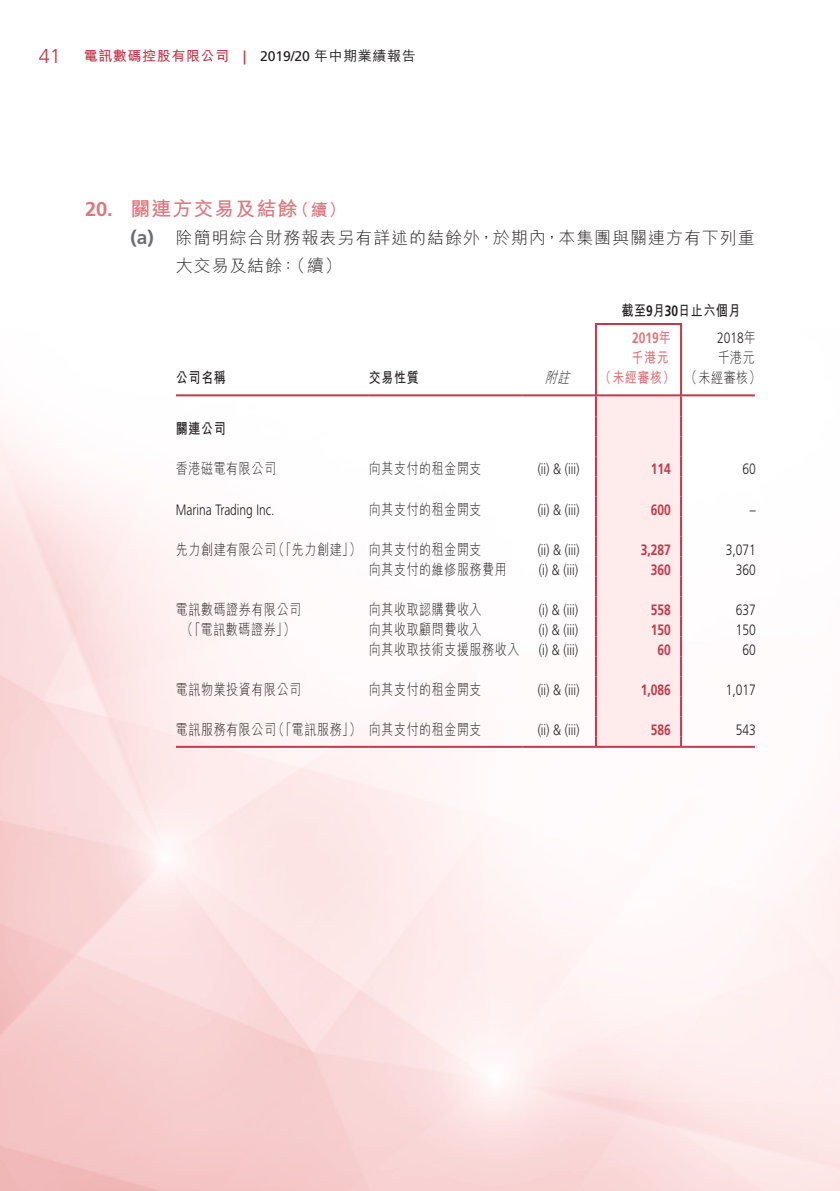
<style>
.page{position:relative;width:840px;height:1191px;background:#fff}
.page>*{position:absolute;margin:0;border:0;box-sizing:border-box;transform-origin:0 0}
.Heading_3{font:700 20px "M Hei HK";letter-spacing:.05em;color:#da787d}
.Heading_3-2{font:700 20px "Frutiger LT Std";color:#da787d}
.t1{font:300 20px "Frutiger LT Std";color:#bf3a4a}
.Heading_4{font:700 19px "Frutiger LT Std";color:#6c6d70}
.Heading_4-2{font:300 17px "M Hei HK";letter-spacing:.055em;color:#231f20}
.Heading_3-3{font:700 17px "M Hei HK";color:#da787d}
.Body_Text{font:300 15px/20px "M Hei HK";letter-spacing:.05em;color:#231f20;text-align:center;scale:.8 1}
.Body_Text-2{font:300 15px "Frutiger LT Std";color:#231f20;scale:.8 1}
.Body_Text-3{font:700 15px "Frutiger LT Std";color:#bf3a4a;scale:.8 1}
.Body_Text-4{font:700 15px "M Hei HK";letter-spacing:.05em;color:#231f20;scale:.8 1}
.Body_Text-5{font:700 15px "M Hei HK";letter-spacing:.05em;color:#da787d;scale:.8 1}
.Body_Text-6{font:700 15px "Frutiger LT Std";color:#da787d;scale:.8 1}
.Body_Text-7{font:italic 300 15px "M Hei HK";color:#231f20;scale:.8 1}
.t2{font:14px "Frutiger LT Std";letter-spacing:-.005em;color:#231f20}
.t3{font:700 14px "M Hei HK";letter-spacing:.045em;color:#bf3a4a}
.t4{font:700 14px "Frutiger LT Std";color:#bf3a4a}
.s1{font-family:"M Hei HK";font-weight:500}
.s2{font-family:"Frutiger LT Std"}
.s3{font-family:"M Hei HK"}
</style>
<div class="page">
<img style="left:0;top:323px;width:839px;height:868px">
<hr style="left:594px;top:325px;width:2px;height:20px;background:#bf3a4a">
<hr style="left:679px;top:325px;width:2px;height:20px;background:#bf3a4a">
<hr style="left:594px;top:323px;width:87px;height:2px;background:#bf3a4a">
<hr style="left:594px;top:345px;width:2px;height:20px;background:#bf3a4a">
<hr style="left:679px;top:345px;width:2px;height:20px;background:#bf3a4a">
<hr style="left:594px;top:365px;width:2px;height:20px;background:#bf3a4a">
<hr style="left:679px;top:365px;width:2px;height:20px;background:#bf3a4a">
<div style="left:594px;top:385px;width:87px;height:363px;background:#feebec"></div>
<hr style="left:176px;top:394px;width:193px;height:2px;background:#bf3a4a">
<hr style="left:369px;top:394px;width:153px;height:2px;background:#bf3a4a">
<hr style="left:522px;top:394px;width:72px;height:2px;background:#bf3a4a">
<hr style="left:596px;top:394px;width:83px;height:2px;background:#bf3a4a">
<hr style="left:681px;top:394px;width:73px;height:2px;background:#bf3a4a">
<hr style="left:176px;top:746px;width:193px;height:2px;background:#bf3a4a">
<hr style="left:369px;top:746px;width:153px;height:2px;background:#bf3a4a">
<hr style="left:522px;top:746px;width:72px;height:2px;background:#bf3a4a">
<hr style="left:596px;top:746px;width:83px;height:2px;background:#bf3a4a">
<hr style="left:681px;top:746px;width:73px;height:2px;background:#bf3a4a">
<h1 class="t1" style="left:39px;top:45px;width:23px">41</h1>
<p class="t3" style="left:84px;top:46px;width:147px">電訊數碼控股有限公司</p>
<p class="t4" style="left:243px;top:48px;width:5px">|</p>
<p class="t2" style="left:260px;top:48px;width:157px">2019/20 <span class="s1">年中期業績報告</span></p>
<p class="Heading_3-2" style="left:85px;top:198px;width:29px">20.</p>
<p class="Heading_3" style="left:130px;top:194px;width:168px">關連方交易及結餘</p>
<p class="Heading_3-3" style="left:292px;top:198px;width:55px">（續(</p>
<p class="Heading_4" style="left:130px;top:227px;width:25px">a( )</p>
<p class="Heading_4-2" style="left:176px;top:229px;width:580px">除簡明綜合財務報表另有詳述的結餘外，於期內，本集團與關連方有下列重</p>
<p class="Heading_4-2" style="left:176px;top:257px;width:167px">大交易及結餘（：續(</p>
<p class="Body_Text-4" style="left:621px;top:300px;width:150px">截至月<span class="s2">9 30</span>日止六個月</p>
<p class="Body_Text-2" style="left:716px;top:329px;width:50px">2018<span class="s3">年</span></p>
<p class="Body_Text-6" style="left:631px;top:329px;width:50px">2019<span class="s3">年</span></p>
<p class="Body_Text-5" style="left:631px;top:347px;width:48px">千港元</p>
<p class="Body_Text" style="left:717px;top:347px;width:48px">千港元</p>
<p class="Body_Text-4" style="left:176px;top:367px;width:64px">公司名稱</p>
<p class="Body_Text-4" style="left:176px;top:418px;width:64px">關連公司</p>
<p class="Body_Text-4" style="left:369px;top:367px;width:64px">交易性質</p>
<p class="Body_Text-7" style="left:544px;top:370px;width:37px">附註</p>
<p class="Body_Text-5" style="left:599px;top:367px;width:96px">（未經審核）</p>
<p class="Body_Text" style="left:685px;top:367px;width:96px">（未經審核(</p>
<p class="Body_Text" style="left:176px;top:459px;width:127px">香港磁電有限公司</p>
<p class="Body_Text" style="left:369px;top:459px;width:142px">向其支付的租金開支</p>
<p class="Body_Text-2" style="left:537px;top:461px;width:54px">i i( ) &amp; ( (iii</p>
<p class="Body_Text-3" style="left:650px;top:460px;width:26px">114</p>
<p class="Body_Text-2" style="left:742px;top:461px;width:18px">60</p>
<p class="Body_Text-2" style="left:176px;top:501px;width:125px">Marina Trading Inc.</p>
<p class="Body_Text" style="left:369px;top:499px;width:142px">向其支付的租金開支</p>
<p class="Body_Text-2" style="left:537px;top:501px;width:54px">i i( ) &amp; ( (iii</p>
<p class="Body_Text-3" style="left:650px;top:500px;width:26px">600</p>
<p class="Body_Text-2" style="left:749px;top:501px;width:9px">–</p>
<p class="Body_Text" style="left:272px;top:539px;width:112px">（「先力創建」）</p>
<p class="Body_Text" style="left:176px;top:539px;width:127px">先力創建有限公司</p>
<p class="Body_Text" style="left:369px;top:539px;width:142px">向其支付的租金開支</p>
<p class="Body_Text-2" style="left:537px;top:541px;width:54px">i i( ) &amp; ( (iii</p>
<p class="Body_Text-3" style="left:640px;top:540px;width:39px">3,287</p>
<p class="Body_Text-2" style="left:725px;top:541px;width:39px">3,071</p>
<p class="Body_Text" style="left:369px;top:559px;width:174px">向其支付的維修服務費用</p>
<p class="Body_Text-2" style="left:538px;top:561px;width:50px">i( ) &amp; ( (iii</p>
<p class="Body_Text-3" style="left:650px;top:560px;width:26px">360</p>
<p class="Body_Text-2" style="left:735px;top:561px;width:26px">360</p>
<p class="Body_Text" style="left:369px;top:599px;width:142px">向其收取認購費收入</p>
<p class="Body_Text" style="left:176px;top:599px;width:158px">電訊數碼證券有限公司（「電訊數碼證券 (「</p>
<p class="Body_Text-2" style="left:735px;top:601px;width:26px">637</p>
<p class="Body_Text-2" style="left:538px;top:601px;width:50px">i( ) &amp; ( (iii</p>
<p class="Body_Text-3" style="left:650px;top:600px;width:26px">558</p>
<p class="Body_Text" style="left:369px;top:619px;width:142px">向其收取顧問費收入</p>
<p class="Body_Text-2" style="left:538px;top:621px;width:50px">i( ) &amp; ( (iii</p>
<p class="Body_Text-3" style="left:650px;top:620px;width:26px">150</p>
<p class="Body_Text-2" style="left:735px;top:621px;width:26px">150</p>
<p class="Body_Text" style="left:369px;top:639px;width:189px">向其收取技術支援服務收入</p>
<p class="Body_Text-2" style="left:538px;top:641px;width:50px">i( ) &amp; ( (iii</p>
<p class="Body_Text-3" style="left:657px;top:640px;width:18px">60</p>
<p class="Body_Text-2" style="left:742px;top:641px;width:18px">60</p>
<p class="Body_Text" style="left:176px;top:679px;width:158px">電訊物業投資有限公司</p>
<p class="Body_Text" style="left:369px;top:679px;width:142px">向其支付的租金開支</p>
<p class="Body_Text-2" style="left:537px;top:681px;width:54px">i i( ) &amp; ( (iii</p>
<p class="Body_Text-3" style="left:640px;top:680px;width:39px">1,086</p>
<p class="Body_Text-2" style="left:725px;top:681px;width:39px">1,017</p>
<p class="Body_Text" style="left:272px;top:719px;width:112px">（「電訊服務」）</p>
<p class="Body_Text" style="left:176px;top:719px;width:127px">電訊服務有限公司</p>
<p class="Body_Text" style="left:369px;top:719px;width:142px">向其支付的租金開支</p>
<p class="Body_Text-2" style="left:537px;top:721px;width:54px">i i( ) &amp; ( (iii</p>
<p class="Body_Text-3" style="left:650px;top:720px;width:26px">586</p>
<p class="Body_Text-2" style="left:735px;top:721px;width:26px">543</p>
</div>
